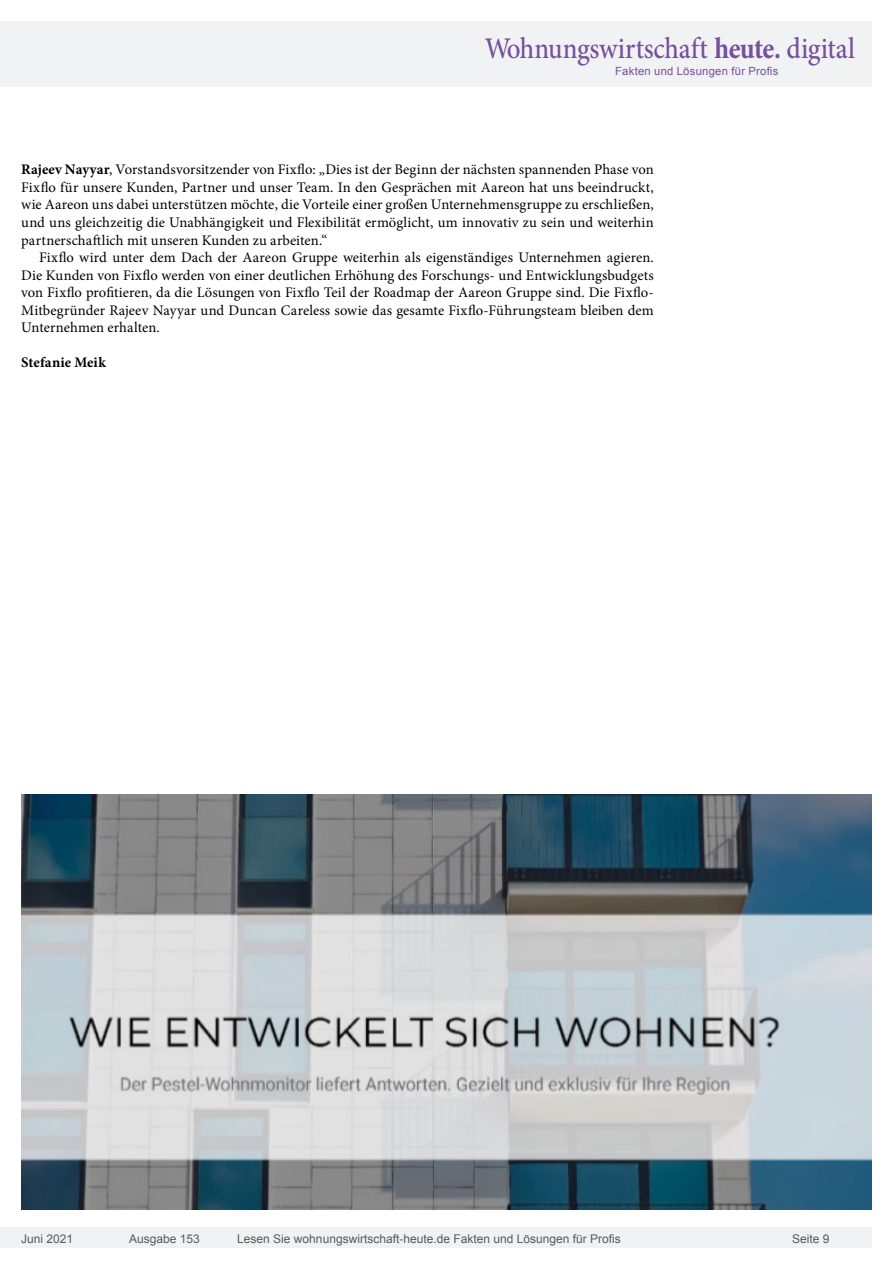
<style>
.page{position:relative;width:893px;height:1263px;background:#fff}
.page>*{position:absolute;margin:0;border:0;box-sizing:border-box;transform-origin:0 0}
.t1{font:500 30px "Minion Pro";letter-spacing:-.005em;color:#76509c;scale:.9 1}
.Fließtext_erste_Zeil{font:14.7px/17.5px "Minion Pro";letter-spacing:.005em;color:#000;text-align:justify}
.Fliesstext{font:14.7px/17.5px "Minion Pro";letter-spacing:.005em;color:#000;text-align:justify}
.AUTOR{font:700 14.7px "Minion Pro";color:#000}
.t2{font:12px "Arial";color:#595959}
.t3{font:11.25px "Arial";letter-spacing:.025em;color:#76509c}
.s1{font-weight:700}
</style>
<div class="page">
<div style="left:0;top:1227px;width:872px;height:20px;background:#f1f2f3"></div>
<div style="left:0;top:21px;width:872px;height:66px;background:#f1f2f3"></div>
<img style="left:21px;top:795px;width:851px;height:415px">
<h1 class="t1" style="left:485px;top:28px;width:413px">Wohnungswirtschaft <span class="s1">heute.</span> digital</h1>
<p class="t3" style="left:615px;top:63px;width:165px">Fakten und Lösungen für Profis</p>
<p class="Fließtext_erste_Zeil" style="left:21px;top:161px;width:634px"><span class="s1">Rajeev Nayyar</span>, Vorstandsvorsitzender von Fixflo: „Dies ist der Beginn der nächsten spannenden Phase von Fixflo für unsere Kunden, Partner und unser Team. In den Gesprächen mit Aareon hat uns beeindruckt, wie Aareon uns dabei unterstützen möchte, die Vorteile einer großen Unternehmensgruppe zu erschließen, und uns gleichzeitig die Unabhängigkeit und Flexibilität ermöglicht, um innovativ zu sein und weiterhin partnerschaftlich mit unseren Kunden zu arbeiten.“</p>
<p class="Fliesstext" style="left:21px;top:249px;width:634px;text-indent:18px">Fixflo wird unter dem Dach der Aareon Gruppe weiterhin als eigenständiges Unternehmen agieren.<br>Die Kunden von Fixflo werden von einer deutlichen Erhöhung des Forschungs- und Entwicklungsbudgets von Fixflo profitieren, da die Lösungen von Fixflo Teil der Roadmap der Aareon Gruppe sind. Die Fixflo-Mitbegründer Rajeev Nayyar und Duncan Careless sowie das gesamte Fixflo-Führungsteam bleiben dem Unternehmen erhalten.</p>
<p class="AUTOR" style="left:21px;top:352px;width:86px">Stefanie Meik</p>
<p class="t2" style="left:21px;top:1230px;width:54px">Juni 2021</p>
<p class="t2" style="left:129px;top:1230px;width:72px">Ausgabe 153</p>
<p class="t2" style="left:237px;top:1230px;width:385px">Lesen Sie wohnungswirtschaft-heute.de Fakten und Lösungen für Profis</p>
<p class="t2" style="left:792px;top:1231px;width:39px">Seite 9</p>
</div>
